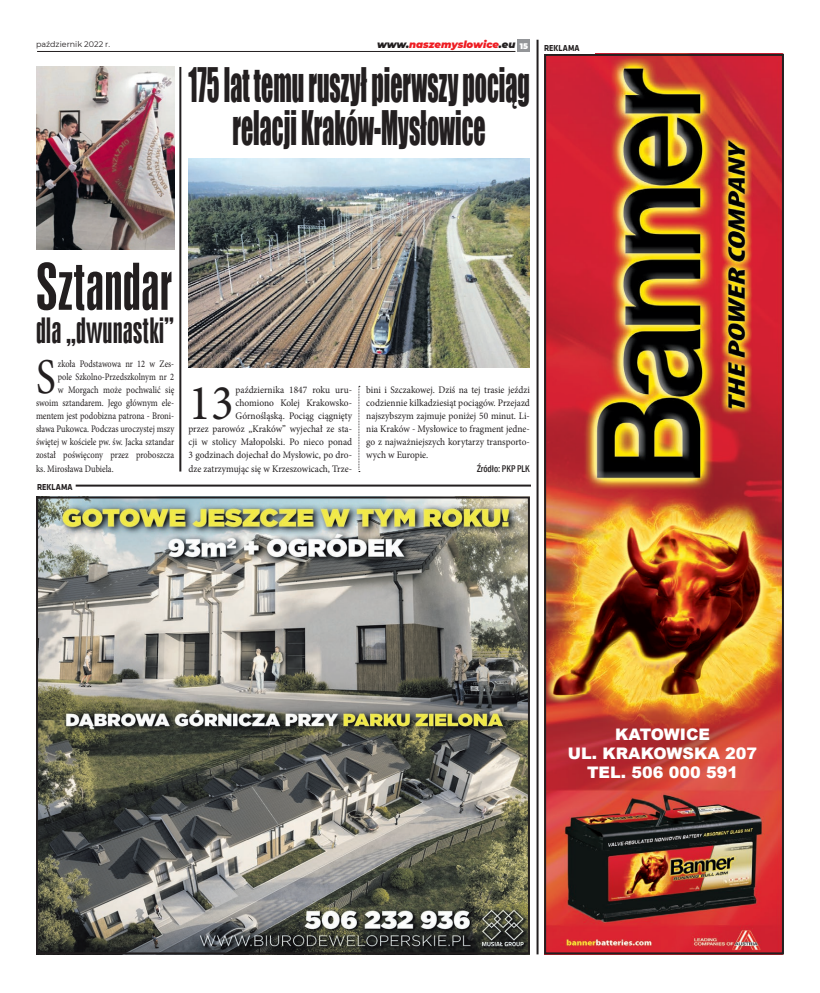
<style>
.page{position:relative;width:820px;height:993px;background:#fff}
.page>*{position:absolute;margin:0;border:0;box-sizing:border-box;transform-origin:0 0}
.tytul_maly{font:60.2px "Swis 924 EU";color:#231f20;scale:.95 1}
.Tekst{font:50.1px "Minion Pro";color:#231f20;scale:.94 1}
.Tekst-2{font:50.1px "Minion Pro";color:#231f20;scale:.83 1}
.tytul_maly-2{font:43.7px/43.7px "Impact";color:#231f20;text-align:center;scale:.55 1}
.tytul_maly-3{font:32.7px "Swis 924 EU";color:#231f20;scale:.95 1}
.autor{font:900 15.9px "Arial";color:#fff}
.Tekst-3{font:10px/13px "Minion Pro";color:#231f20;text-align:right;scale:.94 1}
.Tekst-4{font:10px "Minion Pro";color:#231f20;scale:.85 1}
.Tekst-5{font:10px "Minion Pro";color:#231f20;scale:.83 1}
.tekst{font:italic 900 10px "Montserrat";color:#ee1d23}
.autor-2{font:500 condensed 10px "Franklin Gothic";color:#231f20;scale:.9 1}
.tekst-2{font:700 9px "Klavika";color:#231f20;scale:.9 1}
.t1{font:8px "Montserrat";color:#231f20}
.tekst-3{font:900 8px "Montserrat";color:#fff}
.s1{color:#231f20}
</style>
<div class="page">
<div style="left:517px;top:40px;width:12px;height:12px;background:#939598"></div>
<hr style="left:37px;top:51px;width:478px;height:1px;background:#231f20">
<img style="left:39px;top:499px;width:487px;height:452px">
<div style="left:36px;top:496px;width:493px;height:458px;border:2px solid #231f20"></div>
<img style="left:547px;top:57px;width:233px;height:894px">
<div style="left:544px;top:54px;width:239px;height:900px;border:2px solid #231f20"></div>
<hr style="left:536px;top:40px;width:2px;height:914px;background:#231f20">
<hr style="left:76px;top:484px;width:454px;height:2px;background:#231f20">
<img style="left:188px;top:158px;width:341px;height:209px">
<svg style="left:358px;top:386px;width:2px;height:86px"></svg>
<hr style="left:179px;top:67px;width:2px;height:404px;background:#231f20">
<img style="left:36px;top:67px;width:138px;height:182px">
<p class="t1" style="left:36px;top:39px;width:76px">październik 2022 r.</p>
<p class="tekst" style="left:377px;top:37px;width:140px"><span class="s1">www.</span>naszemyslowice<span class="s1">.eu</span></p>
<p class="tekst-3" style="left:519px;top:40px;width:10px">15</p>
<p class="tytul_maly-2" style="left:188px;top:61px;width:622px">175 lat temu ruszył pierwszy pociąg relacji Kraków-Mysłowice</p>
<p class="tekst-2" style="left:544px;top:43px;width:41px">REKLAMA</p>
<p class="tytul_maly" style="left:36px;top:250px;width:144px">Sztandar</p>
<p class="tytul_maly-3" style="left:36px;top:310px;width:147px">dla „dwunastki”</p>
<p class="Tekst-2" style="left:36px;top:343px;width:25px">S</p>
<p class="Tekst-5" style="left:58px;top:357px;width:142px">zkoła Podstawowa nr 12 w Zes-</p>
<p class="Tekst-5" style="left:58px;top:370px;width:142px">pole Szkolno-Przedszkolnym nr 2</p>
<p class="Tekst-4" style="left:58px;top:383px;width:138px">w Morgach może pochwalić się</p>
<p class="Tekst-4" style="left:36px;top:396px;width:164px">swoim sztandarem. Jego głównym ele-</p>
<p class="Tekst-4" style="left:36px;top:409px;width:164px">mentem jest podobizna patrona - Broni-</p>
<p class="Tekst-4" style="left:36px;top:422px;width:164px">sława Pukowca. Podczas uroczystej mszy</p>
<p class="Tekst-4" style="left:36px;top:435px;width:164px">świętej w kościele pw. św. Jacka sztandar</p>
<p class="Tekst-4" style="left:36px;top:448px;width:164px">został poświęcony przez proboszcza</p>
<p class="Tekst-4" style="left:36px;top:461px;width:93px">ks. Mirosława Dubiela.</p>
<p class="tekst-2" style="left:37px;top:482px;width:41px">REKLAMA</p>
<p class="Tekst-3" style="left:188px;top:383px;width:175px">października 1847 roku uru-<br>chomiono Kolej Krakowsko-Górnośląską. Pociąg ciągnięty<br>przez parowóz „Kraków” wyjechał ze sta&shy;cji w stolicy Małopolski. Po nieco ponad 3 godzinach dojechał do Mysłowic, po dro&shy;dze zatrzymując się w Krzeszowicach, Trze-</p>
<p class="Tekst-3" style="left:366px;top:383px;width:175px;text-align:justify">bini i Szczakowej. Dziś na tej trasie jeździ codziennie kilkadziesiąt pociągów. Przejazd najszybszym zajmuje poniżej 50 minut. Li&shy;nia Kraków - Mysłowice to fragment jedne&shy;go z najważniejszych korytarzy transporto&shy;wych w Europie.</p>
<p class="Tekst" style="left:188px;top:369px;width:50px">13</p>
<p class="autor-2" style="left:477px;top:461px;width:60px">Źródło: PKP PLK</p>
<p class="autor" style="left:615px;top:722px;width:96px">KATOWICE</p>
<p class="autor" style="left:567px;top:741px;width:191px">UL. KRAKOWSKA 207</p>
<p class="autor" style="left:586px;top:760px;width:152px">TEL. 506 000 591</p>
</div>
